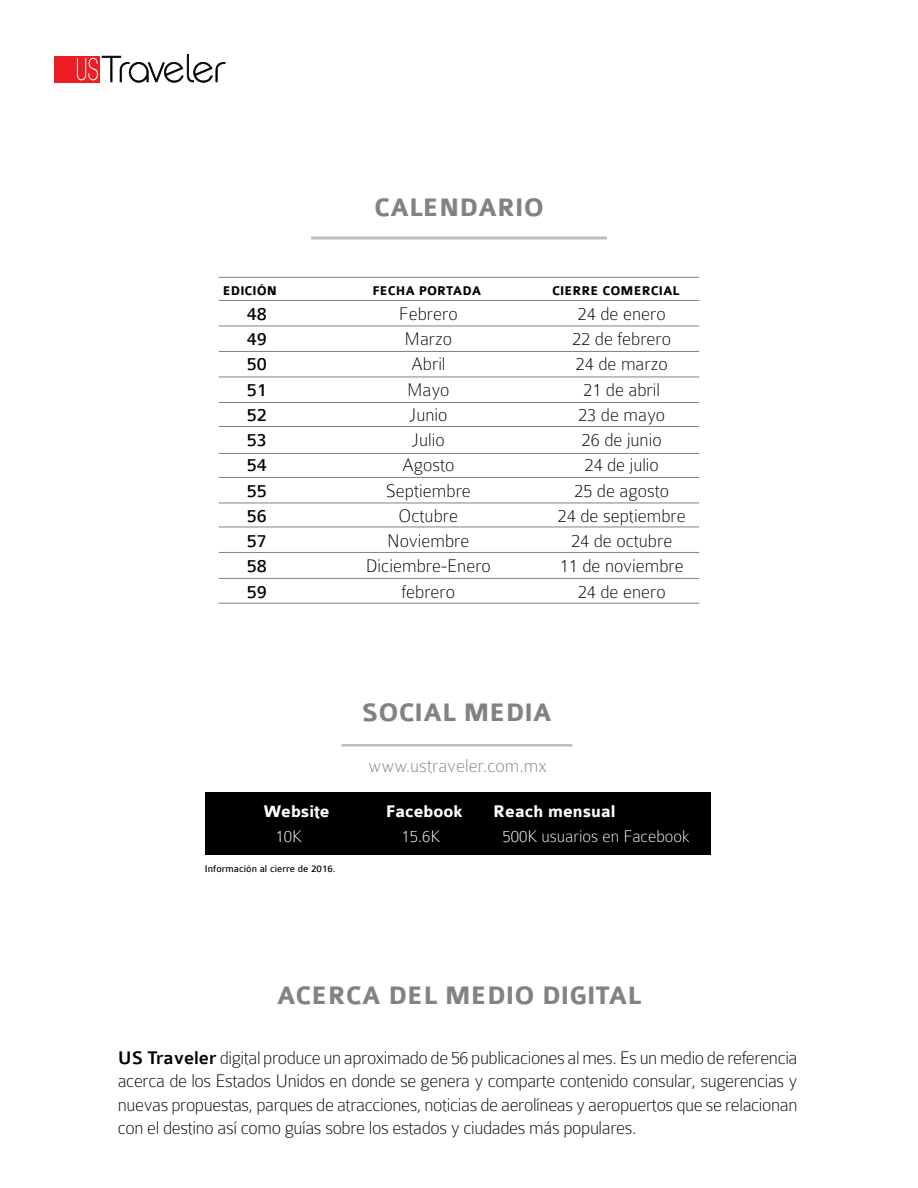
<style>
.page{position:relative;width:918px;height:1188px;background:#fff}
.page>*{position:absolute;margin:0;border:0;box-sizing:border-box;transform-origin:0 0}
.t1{font:700 27px "Colaborate";color:#808285}
.t2{font:100 19.5px/23.4px "Colaborate";color:#000;text-align:justify}
.t3{font:19.5px "Colaborate";color:#000}
.t4{font:100 19.5px "Colaborate";color:#808285}
.t5{font:100 18px "Colaborate";color:#fff}
.t6{font:700 18px "Colaborate";color:#fff}
.t7{font:700 13.5px "Colaborate";color:#000}
.t8{font:10.5px "Colaborate";color:#000}
.s1{font-weight:500}
</style>
<div class="page">
<div style="left:54px;top:56px;width:46px;height:26px;background:#ed1d24"></div>
<svg style="left:77px;top:54px;width:148px;height:29px"></svg>
<hr style="left:219px;top:277px;width:480px;height:1px;background:#808285">
<hr style="left:219px;top:300px;width:480px;height:1px;background:#808285">
<hr style="left:219px;top:326px;width:480px;height:1px;background:#808285">
<hr style="left:219px;top:351px;width:480px;height:1px;background:#808285">
<hr style="left:219px;top:377px;width:480px;height:1px;background:#808285">
<hr style="left:219px;top:402px;width:480px;height:1px;background:#808285">
<hr style="left:219px;top:426px;width:480px;height:1px;background:#808285">
<hr style="left:219px;top:453px;width:480px;height:1px;background:#808285">
<hr style="left:219px;top:477px;width:480px;height:1px;background:#808285">
<hr style="left:219px;top:503px;width:480px;height:1px;background:#808285">
<hr style="left:219px;top:527px;width:480px;height:1px;background:#808285">
<hr style="left:219px;top:552px;width:480px;height:1px;background:#808285">
<hr style="left:219px;top:578px;width:480px;height:1px;background:#808285">
<hr style="left:219px;top:603px;width:480px;height:1px;background:#808285">
<hr style="left:311px;top:237px;width:296px;height:3px;background:#bcbec0">
<hr style="left:341px;top:744px;width:231px;height:3px;background:#bcbec0">
<div style="left:205px;top:792px;width:505px;height:63px;background:#000"></div>
<h1 class="t1" style="left:374px;top:194px;width:171px">CALENDARIO</h1>
<p class="t7" style="left:223px;top:283px;width:56px">EDICIÓN</p>
<p class="t7" style="left:372px;top:283px;width:110px">FECHA PORTADA</p>
<p class="t7" style="left:552px;top:283px;width:129px">CIERRE COMERCIAL</p>
<p class="t3" style="left:247px;top:304px;width:22px">48</p>
<p class="t2" style="left:399px;top:302px;width:60px">Febrero</p>
<p class="t2" style="left:578px;top:302px;width:89px">24 de enero</p>
<p class="t3" style="left:247px;top:329px;width:22px">49</p>
<p class="t2" style="left:405px;top:327px;width:49px">Marzo</p>
<p class="t2" style="left:573px;top:327px;width:100px">22 de febrero</p>
<p class="t3" style="left:247px;top:354px;width:22px">50</p>
<p class="t2" style="left:411px;top:352px;width:36px">Abril</p>
<p class="t2" style="left:576px;top:352px;width:93px">24 de marzo</p>
<p class="t3" style="left:247px;top:379px;width:22px">51</p>
<p class="t2" style="left:407px;top:378px;width:44px">Mayo</p>
<p class="t2" style="left:583px;top:378px;width:78px">21 de abril</p>
<p class="t3" style="left:247px;top:405px;width:22px">52</p>
<p class="t2" style="left:409px;top:403px;width:40px">Junio</p>
<p class="t2" style="left:578px;top:403px;width:88px">23 de mayo</p>
<p class="t3" style="left:247px;top:430px;width:22px">53</p>
<p class="t2" style="left:412px;top:428px;width:34px">Julio</p>
<p class="t2" style="left:582px;top:428px;width:81px">26 de junio</p>
<p class="t3" style="left:247px;top:455px;width:22px">54</p>
<p class="t2" style="left:402px;top:453px;width:54px">Agosto</p>
<p class="t2" style="left:585px;top:453px;width:76px">24 de julio</p>
<p class="t3" style="left:247px;top:480px;width:22px">55</p>
<p class="t2" style="left:386px;top:479px;width:87px">Septiembre</p>
<p class="t2" style="left:575px;top:479px;width:96px">25 de agosto</p>
<p class="t3" style="left:247px;top:506px;width:22px">56</p>
<p class="t2" style="left:399px;top:504px;width:61px">Octubre</p>
<p class="t2" style="left:558px;top:504px;width:129px">24 de septiembre</p>
<p class="t3" style="left:247px;top:531px;width:22px">57</p>
<p class="t2" style="left:387px;top:529px;width:84px">Noviembre</p>
<p class="t2" style="left:571px;top:529px;width:103px">24 de octubre</p>
<p class="t3" style="left:247px;top:556px;width:22px">58</p>
<p class="t2" style="left:366px;top:554px;width:127px">Diciembre-Enero</p>
<p class="t2" style="left:560px;top:554px;width:125px">11 de noviembre</p>
<p class="t3" style="left:247px;top:581px;width:22px">59</p>
<p class="t2" style="left:402px;top:580px;width:55px">febrero</p>
<p class="t2" style="left:578px;top:580px;width:89px">24 de enero</p>
<h1 class="t1" style="left:362px;top:698px;width:192px">SOCIAL MEDIA</h1>
<p class="t4" style="left:368px;top:755px;width:180px">www.ustraveler.com.mx</p>
<p class="t6" style="left:264px;top:802px;width:68px">Website</p>
<p class="t6" style="left:386px;top:802px;width:78px">Facebook</p>
<p class="t6" style="left:493px;top:802px;width:124px">Reach mensual</p>
<p class="t5" style="left:276px;top:827px;width:28px">10K</p>
<p class="t5" style="left:402px;top:827px;width:40px">15.6K</p>
<p class="t5" style="left:503px;top:827px;width:189px">500K usuarios en Facebook</p>
<p class="t8" style="left:205px;top:863px;width:132px">Información al cierre de 2016.</p>
<h1 class="t1" style="left:277px;top:982px;width:366px">ACERCA DEL MEDIO DIGITAL</h1>
<p class="t2" style="left:118px;top:1046px;width:681px"><span class="s1">US Traveler</span> digital produce un aproximado de 56 publicaciones al mes. Es un medio de referencia acerca de los Estados Unidos en donde se genera y comparte contenido consular, sugerencias y nuevas propuestas, parques de atracciones, noticias de aerolíneas y aeropuertos que se relacionan con el destino así como guías sobre los estados y ciudades más populares.</p>
</div>
